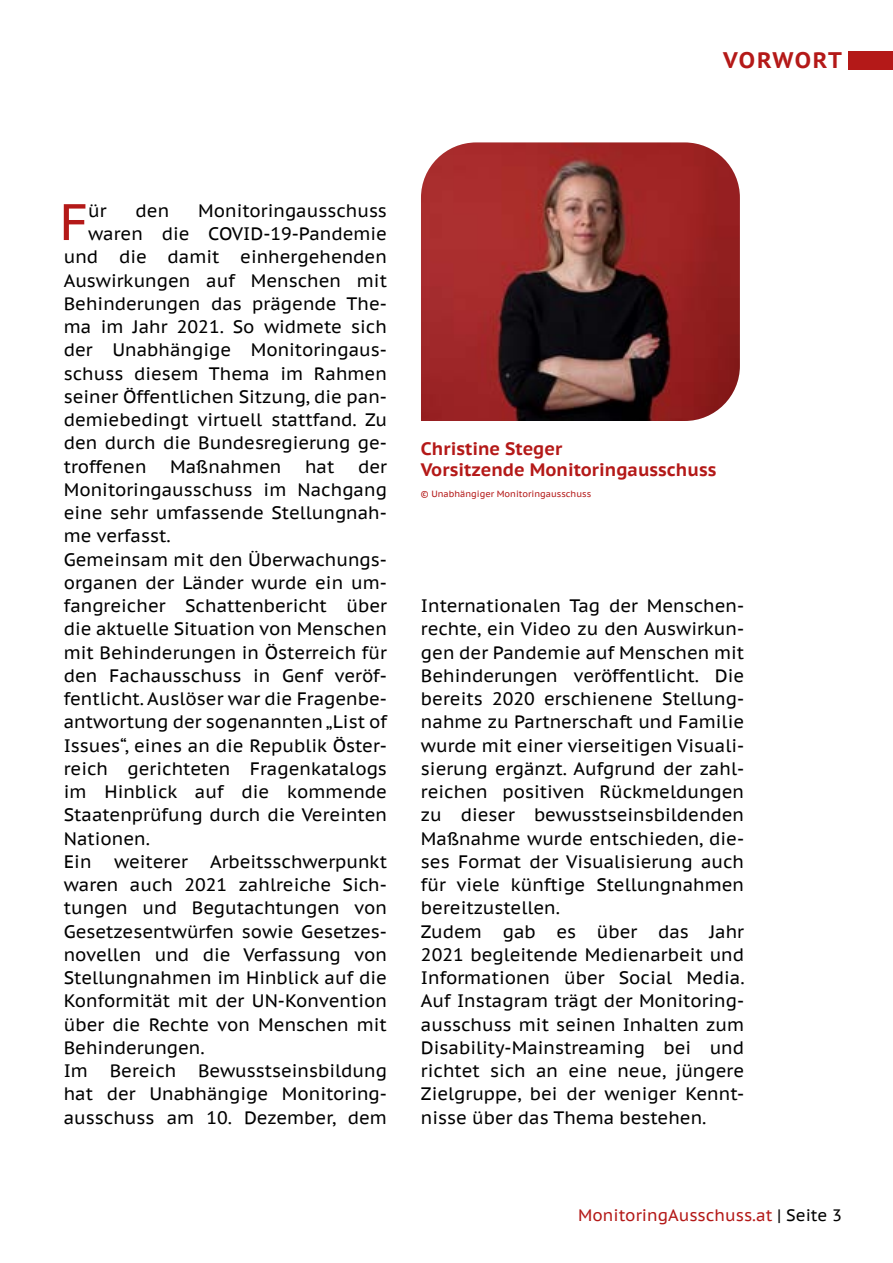
<style>
.page{position:relative;width:893px;height:1263px;background:#fff}
.page>*{position:absolute;margin:0;border:0;box-sizing:border-box;transform-origin:0 0}
.Lauftext{font:51.15px "PT Sans Caption";color:#b41918}
.Rubrik{font:700 22.5px "PT Sans Caption";letter-spacing:.045em;color:#b41918}
.Lauftext-2{font:18px/23.2px "PT Sans Caption";color:#000;text-align:justify}
.Bildunterschrift_klein{font:700 18px/21px "PT Sans Caption";color:#b41918}
.t1{font:16.5px "PT Sans Caption";color:#b41918}
.Bildunterschrift_klein-2{font:9px "PT Sans Caption";color:#b41918}
.s1{color:#000}
</style>
<div class="page">
<img style="left:421px;top:142px;width:319px;height:279px">
<div style="left:848px;top:51px;width:45px;height:18px;background:#b41918"></div>
<h1 class="Rubrik" style="left:723px;top:45px;width:120px">VORWORT</h1>
<p class="Lauftext" style="left:59px;top:189px;width:30px">F</p>
<p class="Lauftext-2" style="left:88px;top:198px;width:20px">ür</p>
<p class="Lauftext-2" style="left:136px;top:198px;width:35px">den</p>
<p class="Lauftext-2" style="left:198px;top:198px;width:190px">Monitoringausschuss</p>
<p class="Lauftext-2" style="left:88px;top:222px;width:300px">waren die COVID-19-Pandemie</p>
<p class="Lauftext-2" style="left:64px;top:245px;width:325px">und die damit einhergehenden</p>
<p class="Lauftext-2" style="left:64px;top:268px;width:325px">Auswirkungen auf Menschen mit</p>
<p class="Lauftext-2" style="left:64px;top:291px;width:325px">Behinderungen das prägende The-</p>
<p class="Lauftext-2" style="left:64px;top:315px;width:325px">ma im Jahr 2021. So widmete sich</p>
<p class="Lauftext-2" style="left:64px;top:338px;width:325px">der Unabhängige Monitoringaus-</p>
<p class="Lauftext-2" style="left:64px;top:361px;width:325px">schuss diesem Thema im Rahmen</p>
<p class="Lauftext-2" style="left:64px;top:384px;width:325px">seiner Öffentlichen Sitzung, die pan-</p>
<p class="Lauftext-2" style="left:64px;top:408px;width:325px">demiebedingt virtuell stattfand. Zu</p>
<p class="Lauftext-2" style="left:64px;top:431px;width:325px">den durch die Bundesregierung ge-</p>
<p class="Lauftext-2" style="left:64px;top:454px;width:84px">troffenen</p>
<p class="Lauftext-2" style="left:170px;top:454px;width:113px">Maßnahmen</p>
<p class="Lauftext-2" style="left:305px;top:454px;width:31px">hat</p>
<p class="Lauftext-2" style="left:64px;top:454px;width:325px;text-indent:294px">der Monitoringausschuss im Nachgang eine sehr umfassende Stellungnah&shy;me verfasst.</p>
<p class="Lauftext-2" style="left:64px;top:547px;width:325px">Gemeinsam mit den Überwachungs&shy;organen der Länder wurde ein um&shy;fangreicher Schattenbericht über die aktuelle Situation von Menschen mit Behinderungen in Österreich für den Fachausschuss in Genf veröf&shy;fentlicht. Auslöser war die Fragenbe&shy;antwortung der sogenannten „List of Issues“, eines an die Republik Öster&shy;reich gerichteten Fragenkatalogs im Hinblick auf die kommende Staatenprüfung durch die Vereinten Nationen.</p>
<p class="Lauftext-2" style="left:64px;top:849px;width:29px">Ein</p>
<p class="Lauftext-2" style="left:64px;top:849px;width:325px;text-align:left;text-indent:50px">weiterer Arbeitsschwerpunkt waren auch 2021 zahlreiche Sich&shy;tungen und Begutachtungen von<br>Gesetzesentwürfen sowie Gesetzes&shy;novellen und die Verfassung von<br>Stellungnahmen im Hinblick auf die<br>Konformität mit der UN-Konvention über die Rechte von Menschen mit<br>Behinderungen.</p>
<p class="Lauftext-2" style="left:64px;top:1059px;width:325px">Im Bereich Bewusstseinsbildung hat der Unabhängige Monitoring&shy;ausschuss am 10. Dezember, dem</p>
<p class="Bildunterschrift_klein" style="left:421px;top:438px;width:297px">Christine Steger<br>Vorsitzende Monitoringausschuss</p>
<p class="Bildunterschrift_klein-2" style="left:421px;top:488px;width:172px">© Unabhängiger Monitoringausschuss</p>
<p class="Lauftext-2" style="left:421px;top:594px;width:325px">Internationalen Tag der Menschen&shy;rechte, ein Video zu den Auswirkun&shy;gen der Pandemie auf Menschen mit Behinderungen veröffentlicht. Die bereits 2020 erschienene Stellung&shy;nahme zu Partnerschaft und Familie wurde mit einer vierseitigen Visuali&shy;sierung ergänzt. Aufgrund der zahl&shy;reichen positiven Rückmeldungen zu dieser bewusstseinsbildenden Maßnahme wurde entschieden, die&shy;ses Format der Visualisierung auch für viele künftige Stellungnahmen bereitzustellen.</p>
<p class="Lauftext-2" style="left:421px;top:919px;width:325px">Zudem gab es über das Jahr 2021 begleitende Medienarbeit und Informationen über Social Media.<br>Auf Instagram trägt der Monitoring&shy;ausschuss mit seinen Inhalten zum Disability-Mainstreaming bei und richtet sich an eine neue, jüngere Zielgruppe, bei der weniger Kennt&shy;nisse über das Thema bestehen.</p>
<p class="t1" style="left:578px;top:1205px;width:265px">MonitoringAusschuss.at <span class="s1">| Seite 3</span></p>
</div>
